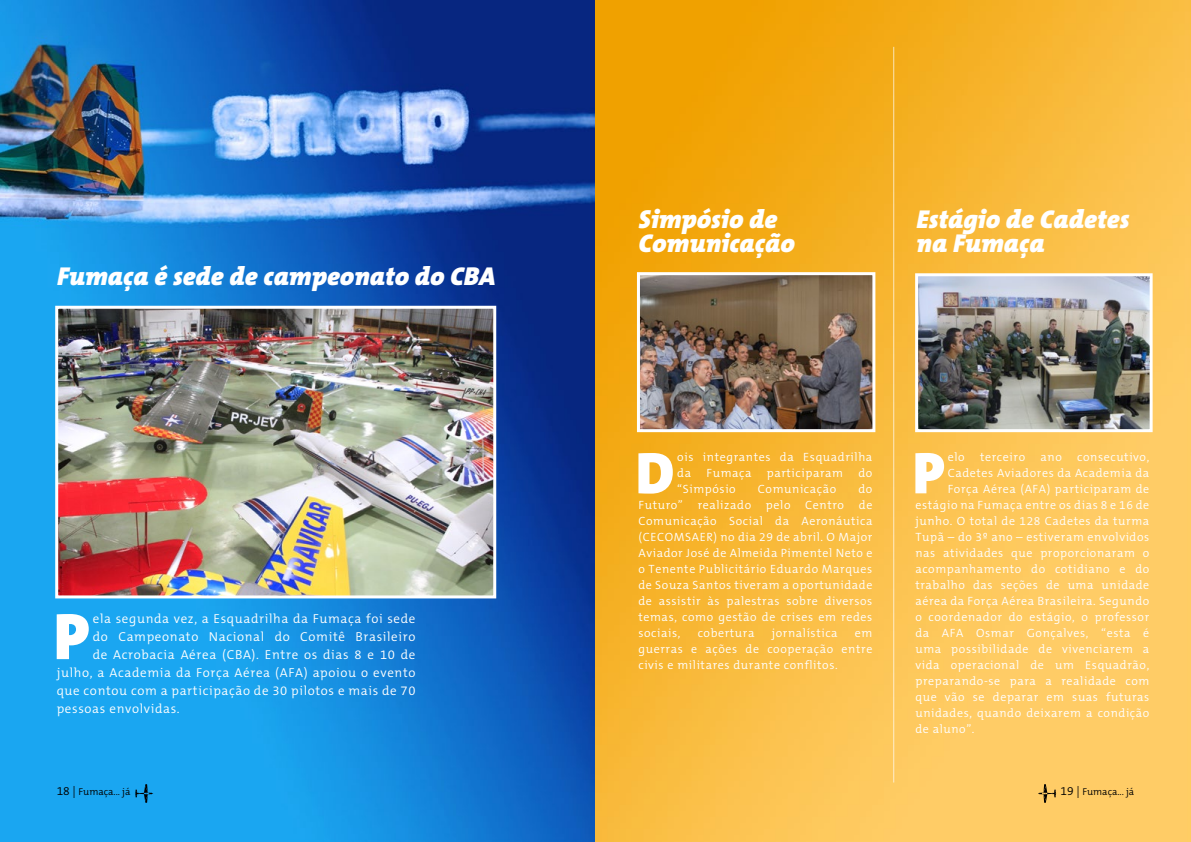
<style>
.page{position:relative;width:1191px;height:842px;background:#fff}
.page>*{position:absolute;margin:0;border:0;box-sizing:border-box;transform-origin:0 0}
.t1{font:900 66.3px "The Mix B9";color:#fff}
.t2{font:900 59.4px "The Mix B9";color:#fff}
.t3{font:italic 900 26px/24px "The Mix B9";color:#fff}
.t4{font:300 13px "The Mix B4";letter-spacing:.05em;color:#fff}
.t5{font:300 12px/16px "The Mix B4";letter-spacing:.05em;color:#fff;text-align:justify}
.t6{font:300 10px "The Mix B4";color:#000}
.s1{font-size:12px}
</style>
<div class="page">
<img style="left:0;top:0;width:1191px;height:842px">
<svg style="left:135px;top:784px;width:18px;height:19px"></svg>
<hr style="left:893px;top:47px;width:1px;height:735px;background:#fff">
<svg style="left:1038px;top:784px;width:19px;height:19px"></svg>
<img style="left:59px;top:310px;width:433px;height:284px">
<div style="left:55px;top:306px;width:441px;height:292px;border:3px solid #fff"></div>
<img style="left:641px;top:276px;width:230px;height:152px">
<div style="left:637px;top:272px;width:238px;height:160px;border:3px solid #fff"></div>
<img style="left:919px;top:277px;width:229px;height:151px">
<div style="left:915px;top:273px;width:237px;height:159px;border:3px solid #fff"></div>
<h3 class="t3" style="left:57px;top:265px;width:440px">Fumaça é sede de campeonato do CBA</h3>
<h1 class="t1" style="left:54px;top:601px;width:37px">P</h1>
<p class="t4" style="left:93px;top:612px;width:324px">ela segunda vez, a Esquadrilha da Fumaça foi sede</p>
<p class="t4" style="left:93px;top:630px;width:324px">do Campeonato Nacional do Comitê Brasileiro</p>
<p class="t4" style="left:93px;top:648px;width:324px">de Acrobacia Aérea (CBA). Entre os dias 8 e 10 de</p>
<p class="t4" style="left:57px;top:666px;width:360px">julho, a Academia da Força Aérea (AFA) apoiou o evento</p>
<p class="t4" style="left:57px;top:684px;width:360px">que contou com a participação de 30 pilotos e mais de 70</p>
<p class="t4" style="left:57px;top:702px;width:125px">pessoas envolvidas.</p>
<p class="t6" style="left:57px;top:786px;width:75px"><span class="s1">18 |</span> Fumaça... já</p>
<h3 class="t3" style="left:638px;top:208px;width:158px">Simpósio de<br>Comunicação</h3>
<h3 class="t3" style="left:916px;top:208px;width:214px">Estágio de Cadetes na Fumaça</h3>
<h2 class="t2" style="left:635px;top:441px;width:40px">D</h2>
<p class="t5" style="left:677px;top:450px;width:197px">ois integrantes da Esquadrilha da</p>
<p class="t5" style="left:706px;top:466px;width:46px">Fumaça</p>
<p class="t5" style="left:766px;top:466px;width:78px">participaram</p>
<p class="t5" style="left:858px;top:466px;width:15px">do</p>
<p class="t5" style="left:677px;top:482px;width:60px">“Simpósio</p>
<p class="t5" style="left:758px;top:482px;width:80px">Comunicação</p>
<p class="t5" style="left:638px;top:482px;width:235px;text-indent:220px">do Futuro” realizado pelo Centro de Comunicação Social da Aeronáutica (CECOMSAER) no dia 29 de abril. O Major Aviador José de Almeida Pimentel Neto e o Tenente Publicitário Eduardo Marques de Souza Santos tiveram a oportunidade de assistir às palestras sobre diversos temas, como gestão de crises em redes sociais,</p>
<p class="t5" style="left:697px;top:626px;width:58px">cobertura</p>
<p class="t5" style="left:771px;top:626px;width:67px">jornalística</p>
<p class="t5" style="left:638px;top:626px;width:235px;text-indent:216px">em guerras e ações de cooperação entre civis e militares durante conflitos.</p>
<h2 class="t2" style="left:912px;top:441px;width:34px">P</h2>
<p class="t5" style="left:947px;top:450px;width:18px">elo</p>
<p class="t5" style="left:980px;top:450px;width:47px">terceiro</p>
<p class="t5" style="left:1040px;top:450px;width:23px">ano</p>
<p class="t5" style="left:1077px;top:450px;width:74px">consecutivo,</p>
<p class="t5" style="left:947px;top:466px;width:203px">Cadetes Aviadores da Academia da</p>
<p class="t5" style="left:947px;top:482px;width:203px">Força Aérea (AFA) participaram de</p>
<p class="t5" style="left:915px;top:498px;width:235px">estágio na Fumaça entre os dias 8 e 16 de</p>
<p class="t5" style="left:915px;top:514px;width:235px">junho. O total de 128 Cadetes da turma</p>
<p class="t5" style="left:915px;top:530px;width:235px">Tupã – do 3º ano – estiveram envolvidos</p>
<p class="t5" style="left:915px;top:546px;width:235px">nas atividades que proporcionaram o</p>
<p class="t5" style="left:915px;top:562px;width:235px">acompanhamento do cotidiano e do</p>
<p class="t5" style="left:915px;top:578px;width:235px">trabalho das seções de uma unidade</p>
<p class="t5" style="left:915px;top:594px;width:235px">aérea da Força Aérea Brasileira. Segundo</p>
<p class="t5" style="left:915px;top:610px;width:235px">o coordenador do estágio, o professor</p>
<p class="t5" style="left:915px;top:626px;width:235px">da AFA Osmar Gonçalves, “esta é</p>
<p class="t5" style="left:915px;top:642px;width:235px">uma possibilidade de vivenciarem a</p>
<p class="t5" style="left:915px;top:658px;width:235px">vida operacional de um Esquadrão,</p>
<p class="t5" style="left:915px;top:674px;width:235px">preparando-se para a realidade com</p>
<p class="t5" style="left:915px;top:690px;width:235px">que vão se deparar em suas futuras</p>
<p class="t5" style="left:915px;top:706px;width:235px">unidades, quando deixarem a condição</p>
<p class="t5" style="left:915px;top:722px;width:61px">de aluno”.</p>
<p class="t6" style="left:1060px;top:786px;width:75px"><span class="s1">19 |</span> Fumaça... já</p>
</div>
